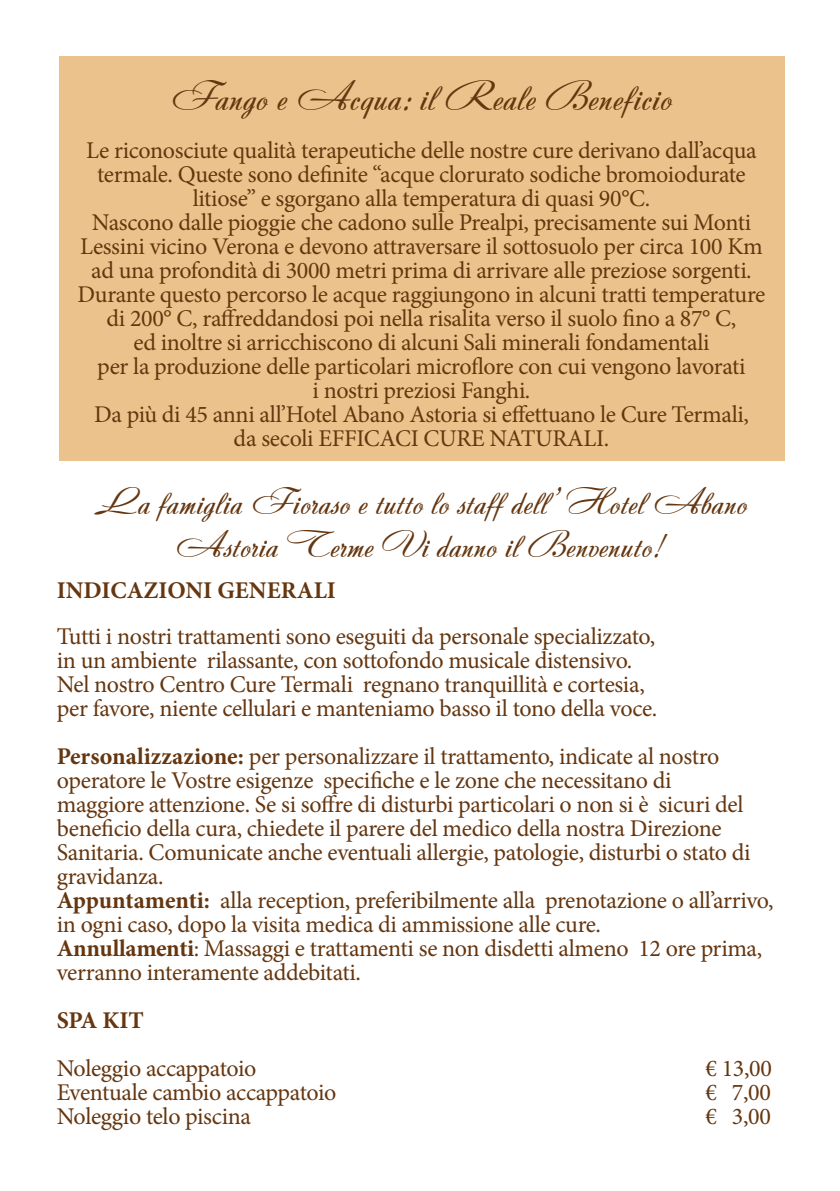
<style>
.page{position:relative;width:840px;height:1191px;background:#fff}
.page>*{position:absolute;margin:0;border:0;box-sizing:border-box;transform-origin:0 0}
.t1{font:40px "Andantinoscript";color:#65360f}
.t2{font:36px/43.2px "Andantinoscript";letter-spacing:-.005em;color:#65360f;text-align:center}
.t3{font:24px/24px "Minion Pro";letter-spacing:-.015em;color:#65360f}
.t4{font:700 24px "Minion Pro";color:#65360f}
.s1{font-weight:700}
</style>
<div class="page">
<div style="left:59px;top:57px;width:724px;height:404px;background:#ecc28c"></div>
<h1 class="t1" style="left:170px;top:70px;width:503px">Fango e Acqua: il Reale Beneficio</h1>
<p class="t3" style="left:77px;top:138px;width:689px;text-align:center">Le riconosciute qualità terapeutiche delle nostre cure derivano dall’acqua termale. Queste sono definite “acque clorurato sodiche bromoiodurate litiose” e sgorgano alla temperatura di quasi 90°C.<br>Nascono dalle pioggie che cadono sulle Prealpi, precisamente sui Monti Lessini vicino Verona e devono attraversare il sottosuolo per circa 100 Km ad una profondità di 3000 metri prima di arrivare alle preziose sorgenti.<br>Durante questo percorso le acque raggiungono in alcuni tratti temperature di 200° C, raffreddandosi poi nella risalita verso il suolo fino a 87° C,<br>ed inoltre si arricchiscono di alcuni Sali minerali fondamentali<br>per la produzione delle particolari microflore con cui vengono lavorati<br>i nostri preziosi Fanghi.<br>Da più di 45 anni all’Hotel Abano Astoria si effettuano le Cure Termali,<br>da secoli EFFICACI CURE NATURALI.</p>
<h2 class="t2" style="left:92px;top:480px;width:656px">La famiglia Fioraso e tutto lo staff dell’ Hotel Abano<br>Astoria Terme Vi danno il Benvenuto!</h2>
<p class="t4" style="left:57px;top:574px;width:280px">INDICAZIONI GENERALI</p>
<p class="t3" style="left:57px;top:624px;width:602px">Tutti i nostri trattamenti sono eseguiti da personale specializzato, in un ambiente rilassante, con sottofondo musicale distensivo.<br>Nel nostro Centro Cure Termali regnano tranquillità e cortesia, per favore, niente cellulari e manteniamo basso il tono della voce.</p>
<p class="t3" style="left:57px;top:744px;width:718px"><span class="s1">Personalizzazione:</span> per personalizzare il trattamento, indicate al nostro operatore le Vostre esigenze specifiche e le zone che necessitano di<br>maggiore attenzione. Se si soffre di disturbi particolari o non si è sicuri del beneficio della cura, chiedete il parere del medico della nostra Direzione Sanitaria. Comunicate anche eventuali allergie, patologie, disturbi o stato di gravidanza.<br><span class="s1">Appuntamenti:</span> alla reception, preferibilmente alla prenotazione o all’arrivo, in ogni caso, dopo la visita medica di ammissione alle cure.<br><span class="s1">Annullamenti</span>: Massaggi e trattamenti se non disdetti almeno 12 ore prima, verranno interamente addebitati.</p>
<p class="t4" style="left:57px;top:1003px;width:89px">SPA KIT</p>
<p class="t3" style="left:57px;top:1056px;width:201px">Noleggio accappatoio</p>
<p class="t3" style="left:705px;top:1056px;width:68px">€ 13,00</p>
<p class="t3" style="left:57px;top:1080px;width:281px">Eventuale cambio accappatoio</p>
<p class="t3" style="left:705px;top:1080px;width:67px">€ 7,00</p>
<p class="t3" style="left:57px;top:1104px;width:196px">Noleggio telo piscina</p>
<p class="t3" style="left:705px;top:1104px;width:67px">€ 3,00</p>
</div>
